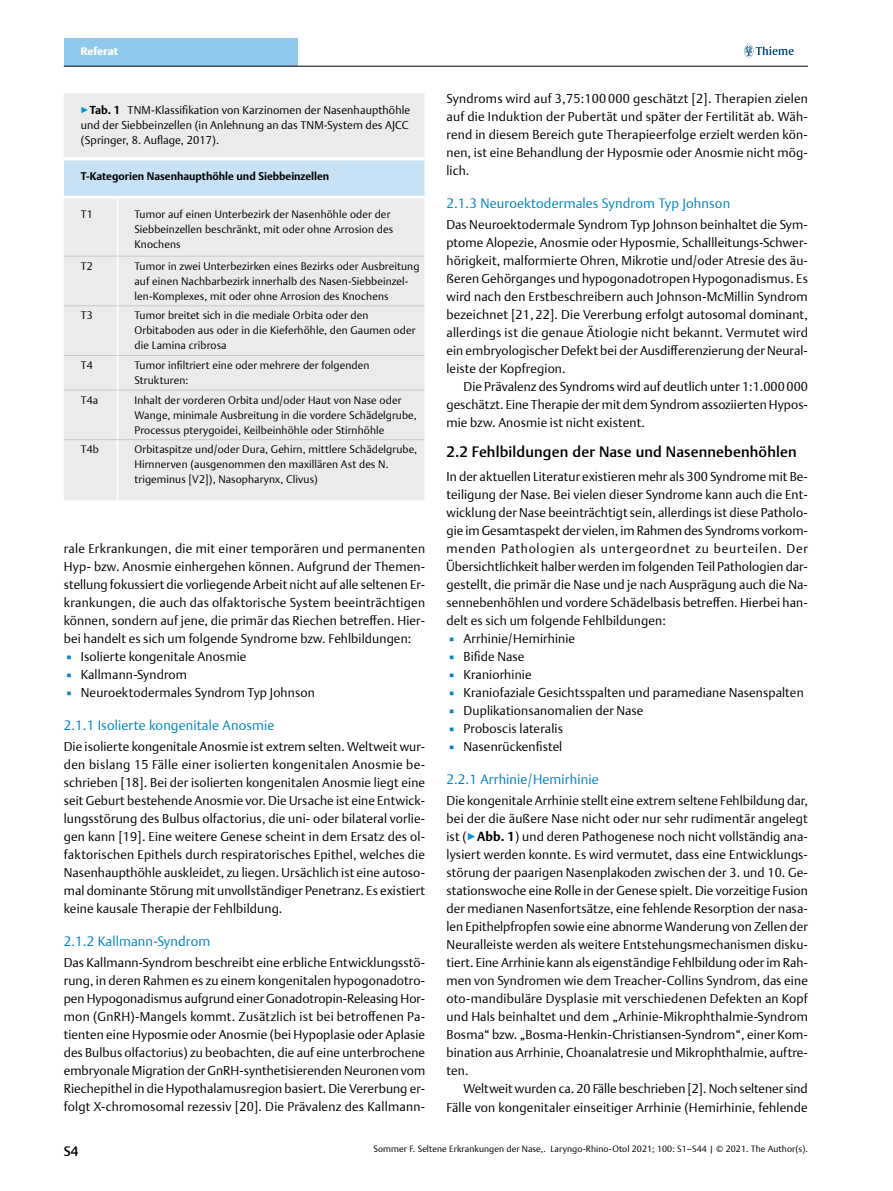
<style>
.page{position:relative;width:893px;height:1191px;background:#fff}
.page>*{position:absolute;margin:0;border:0;box-sizing:border-box;transform-origin:0 0}
.t1{font:500 15px "Thieme Argo 2011";letter-spacing:.01em;color:#000}
.t2{font:300 13.5px "Thieme Argo 2011";letter-spacing:.01em;color:#0083c2}
.t3{font:500 13.5px "Thieme Argo 2011";color:#000}
.t4{font:300 12.75px/18px "Thieme Argo 2011";letter-spacing:.01em;color:#000;text-align:justify}
.t5{font:300 11.25px/15px "Thieme Argo 2011";letter-spacing:.01em;color:#000}
.t6{font:300 10.8px/15px "Thieme Argo 2011";letter-spacing:.01em;color:#000}
.t7{font:700 10.8px "Thieme Argo 2011";color:#000}
.t8{font:900 10.8px "Thieme Argo 2011";letter-spacing:.005em;color:#fff}
.t9{font:300 9px "Thieme Argo 2011";letter-spacing:.01em;color:#000}
.s1{color:#0095da}
.s2{font-weight:700}
.s3{color:#0083c2}
</style>
<div class="page">
<div style="left:64px;top:38px;width:234px;height:28px;background:#91c9ed"></div>
<svg style="left:744px;top:45px;width:50px;height:12px"></svg>
<hr style="left:64px;top:66px;width:744px;height:1px;background:#000">
<div style="left:64px;top:93px;width:360px;height:407px;background:#ebebec"></div>
<div style="left:64px;top:159px;width:361px;height:38px;background:#c7e1f5"></div>
<hr style="left:117px;top:199px;width:1px;height:57px;background:#fff">
<hr style="left:64px;top:256px;width:53px;height:1px;background:#c7c8ca">
<hr style="left:117px;top:256px;width:307px;height:1px;background:#c7c8ca">
<hr style="left:117px;top:256px;width:1px;height:49px;background:#fff">
<hr style="left:64px;top:305px;width:53px;height:1px;background:#c7c8ca">
<hr style="left:117px;top:305px;width:307px;height:1px;background:#c7c8ca">
<hr style="left:117px;top:306px;width:1px;height:49px;background:#fff">
<hr style="left:64px;top:355px;width:53px;height:1px;background:#c7c8ca">
<hr style="left:117px;top:355px;width:307px;height:1px;background:#c7c8ca">
<hr style="left:117px;top:356px;width:1px;height:34px;background:#fff">
<hr style="left:64px;top:390px;width:53px;height:1px;background:#c7c8ca">
<hr style="left:117px;top:390px;width:307px;height:1px;background:#c7c8ca">
<hr style="left:117px;top:390px;width:1px;height:49px;background:#fff">
<hr style="left:64px;top:439px;width:53px;height:1px;background:#c7c8ca">
<hr style="left:117px;top:439px;width:307px;height:1px;background:#c7c8ca">
<hr style="left:117px;top:440px;width:1px;height:60px;background:#fff">
<hr style="left:64px;top:157px;width:53px;height:3px;background:#fff">
<hr style="left:117px;top:157px;width:307px;height:3px;background:#fff">
<hr style="left:64px;top:196px;width:53px;height:3px;background:#fff">
<hr style="left:117px;top:196px;width:309px;height:3px;background:#fff">
<hr style="left:424px;top:159px;width:2px;height:37px;background:#fff">
<p class="t8" style="left:81px;top:44px;width:39px">Referat</p>
<p class="t5" style="left:81px;top:102px;width:331px"><span class="s1">▶</span><span class="s2">Tab. 1</span> TNM-Klassifikation von Karzinomen der Nasenhaupthöhle und der Siebbeinzellen (in Anlehnung an das TNM-System des AJCC (Springer, 8. Auflage, 2017).</p>
<p class="t7" style="left:81px;top:169px;width:250px">T-Kategorien Nasenhaupthöhle und Siebbeinzellen</p>
<p class="t6" style="left:81px;top:206px;width:13px">T1</p>
<p class="t6" style="left:134px;top:206px;width:260px">Tumor auf einen Unterbezirk der Nasenhöhle oder der<br>Siebbeinzellen beschränkt, mit oder ohne Arrosion des<br>Knochens</p>
<p class="t6" style="left:81px;top:258px;width:13px">T2</p>
<p class="t6" style="left:134px;top:258px;width:286px">Tumor in zwei Unterbezirken eines Bezirks oder Ausbreitung auf einen Nachbarbezirk innerhalb des Nasen-Siebbeinzel&shy;len-Komplexes, mit oder ohne Arrosion des Knochens</p>
<p class="t6" style="left:81px;top:308px;width:13px">T3</p>
<p class="t6" style="left:134px;top:308px;width:282px">Tumor breitet sich in die mediale Orbita oder den<br>Orbitaboden aus oder in die Kieferhöhle, den Gaumen oder die Lamina cribrosa</p>
<p class="t6" style="left:81px;top:357px;width:13px">T4</p>
<p class="t6" style="left:134px;top:357px;width:237px">Tumor infiltriert eine oder mehrere der folgenden<br>Strukturen:</p>
<p class="t6" style="left:81px;top:392px;width:19px">T4a</p>
<p class="t6" style="left:134px;top:392px;width:284px">Inhalt der vorderen Orbita und/oder Haut von Nase oder<br>Wange, minimale Ausbreitung in die vordere Schädelgrube,<br>Processus pterygoidei, Keilbeinhöhle oder Stirnhöhle</p>
<p class="t6" style="left:81px;top:442px;width:20px">T4b</p>
<p class="t6" style="left:134px;top:442px;width:284px">Orbitaspitze und/oder Dura, Gehirn, mittlere Schädelgrube,<br>Hirnnerven (ausgenommen den maxillären Ast des N. trigeminus [V2]), Nasopharynx, Clivus)</p>
<p class="t4" style="left:64px;top:539px;width:363px">rale Erkrankungen, die mit einer temporären und permanenten Hyp- bzw. Anosmie einhergehen können. Aufgrund der Themen&shy;stellung fokussiert die vorliegende Arbeit nicht auf alle seltenen Er&shy;krankungen, die auch das olfaktorische System beeinträchtigen können, sondern auf jene, die primär das Riechen betreffen. Hier&shy;bei handelt es sich um folgende Syndrome bzw. Fehlbildungen:</p>
<p class="t4" style="left:64px;top:647px;width:184px"><span class="s3">▪</span> Isolierte kongenitale Anosmie</p>
<p class="t4" style="left:64px;top:665px;width:125px"><span class="s3">▪</span> Kallmann-Syndrom</p>
<p class="t4" style="left:64px;top:683px;width:253px"><span class="s3">▪</span> Neuroektodermales Syndrom Typ Johnson</p>
<p class="t2" style="left:64px;top:716px;width:212px">2.1.1 Isolierte kongenitale Anosmie</p>
<p class="t4" style="left:64px;top:737px;width:363px">Die isolierte kongenitale Anosmie ist extrem selten. Weltweit wur&shy;den bislang 15 Fälle einer isolierten kongenitalen Anosmie be&shy;schrieben [18]. Bei der isolierten kongenitalen Anosmie liegt eine seit Geburt bestehende Anosmie vor. Die Ursache ist eine Entwick&shy;lungsstörung des Bulbus olfactorius, die uni- oder bilateral vorlie&shy;gen kann [19]. Eine weitere Genese scheint in dem Ersatz des ol&shy;faktorischen Epithels durch respiratorisches Epithel, welches die Nasenhaupthöhle auskleidet, zu liegen. Ursächlich ist eine autoso&shy;mal dominante Störung mit unvollständiger Penetranz. Es existiert keine kausale Therapie der Fehlbildung.</p>
<p class="t2" style="left:64px;top:932px;width:148px">2.1.2 Kallmann-Syndrom</p>
<p class="t4" style="left:64px;top:953px;width:363px">Das Kallmann-Syndrom beschreibt eine erbliche Entwicklungsstö&shy;rung, in deren Rahmen es zu einem kongenitalen hypogonadotro&shy;pen Hypogonadismus aufgrund einer Gonadotropin-Releasing Hor&shy;mon (GnRH)-Mangels kommt. Zusätzlich ist bei betroffenen Pa&shy;tienten eine Hyposmie oder Anosmie (bei Hypoplasie oder Aplasie des Bulbus olfactorius) zu beobachten, die auf eine unterbrochene embryonale Migration der GnRH-synthetisierenden Neuronen vom Riechepithel in die Hypothalamusregion basiert. Die Vererbung er&shy;folgt X-chromosomal rezessiv [20]. Die Prävalenz des Kallmann-</p>
<p class="t4" style="left:446px;top:89px;width:363px">Syndroms wird auf 3,75:100 000 geschätzt [2]. Therapien zielen auf die Induktion der Pubertät und später der Fertilität ab. Wäh&shy;rend in diesem Bereich gute Therapieerfolge erzielt werden kön&shy;nen, ist eine Behandlung der Hyposmie oder Anosmie nicht mög&shy;lich.</p>
<p class="t2" style="left:446px;top:194px;width:285px">2.1.3 Neuroektodermales Syndrom Typ Johnson</p>
<p class="t4" style="left:446px;top:215px;width:363px">Das Neuroektodermale Syndrom Typ Johnson beinhaltet die Sym&shy;ptome Alopezie, Anosmie oder Hyposmie, Schallleitungs-Schwer&shy;hörigkeit, malformierte Ohren, Mikrotie und/oder Atresie des äu&shy;ßeren Gehörganges und hypogonadotropen Hypogonadismus. Es wird nach den Erstbeschreibern auch Johnson-McMillin Syndrom bezeichnet [21, 22]. Die Vererbung erfolgt autosomal dominant, allerdings ist die genaue Ätiologie nicht bekannt. Vermutet wird ein embryologischer Defekt bei der Ausdifferenzierung der Neural&shy;leiste der Kopfregion.</p>
<p class="t4" style="left:446px;top:377px;width:363px;text-indent:17px">Die Prävalenz des Syndroms wird auf deutlich unter 1:1.000000 geschätzt. Eine Therapie der mit dem Syndrom assoziierten Hypos&shy;mie bzw. Anosmie ist nicht existent.</p>
<p class="t1" style="left:446px;top:442px;width:352px">2.2 Fehlbildungen der Nase und Nasennebenhöhlen</p>
<p class="t4" style="left:446px;top:467px;width:363px">In der aktuellen Literatur existieren mehr als 300 Syndrome mit Be&shy;teiligung der Nase. Bei vielen dieser Syndrome kann auch die Ent&shy;wicklung der Nase beeinträchtigt sein, allerdings ist diese Patholo&shy;gie im Gesamtaspekt der vielen, im Rahmen des Syndroms vorkom&shy;menden Pathologien als untergeordnet zu beurteilen. Der Übersichtlichkeit halber werden im folgenden Teil Pathologien dar&shy;gestellt, die primär die Nase und je nach Ausprägung auch die Na&shy;sennebenhöhlen und vordere Schädelbasis betreffen. Hierbei han&shy;delt es sich um folgende Fehlbildungen:</p>
<p class="t4" style="left:446px;top:629px;width:130px"><span class="s3">▪</span> Arrhinie/Hemirhinie</p>
<p class="t4" style="left:446px;top:647px;width:79px"><span class="s3">▪</span> Bifide Nase</p>
<p class="t4" style="left:446px;top:665px;width:87px"><span class="s3">▪</span> Kraniorhinie</p>
<p class="t4" style="left:446px;top:683px;width:359px"><span class="s3">▪</span> Kraniofaziale Gesichtsspalten und paramediane Nasenspalten</p>
<p class="t4" style="left:446px;top:701px;width:198px"><span class="s3">▪</span> Duplikationsanomalien der Nase</p>
<p class="t4" style="left:447px;top:719px;width:118px"><span class="s3">▪</span> Proboscis lateralis</p>
<p class="t4" style="left:447px;top:737px;width:117px"><span class="s3">▪</span> Nasenrückenfistel</p>
<p class="t2" style="left:446px;top:770px;width:154px">2.2.1 Arrhinie/Hemirhinie</p>
<p class="t4" style="left:446px;top:791px;width:363px">Die kongenitale Arrhinie stellt eine extrem seltene Fehlbildung dar, bei der die äußere Nase nicht oder nur sehr rudimentär angelegt ist (<span class="s1">▶</span><span class="s2">Abb. 1</span>) und deren Pathogenese noch nicht vollständig ana&shy;lysiert werden konnte. Es wird vermutet, dass eine Entwicklungs&shy;störung der paarigen Nasenplakoden zwischen der 3. und 10. Ge&shy;stationswoche eine Rolle in der Genese spielt. Die vorzeitige Fusion der medianen Nasenfortsätze, eine fehlende Resorption der nasa&shy;len Epithelpfropfen sowie eine abnorme Wanderung von Zellen der Neuralleiste werden als weitere Entstehungsmechanismen disku&shy;tiert. Eine Arrhinie kann als eigenständige Fehlbildung oder im Rah&shy;men von Syndromen wie dem Treacher-Collins Syndrom, das eine oto-mandibuläre Dysplasie mit verschiedenen Defekten an Kopf und Hals beinhaltet und dem „Arhinie-Mikrophthalmie-Syndrom Bosma“ bzw. „Bosma-Henkin-Christiansen-Syndrom“, einer Kom&shy;bination aus Arrhinie, Choanalatresie und Mikrophthalmie, auftre&shy;ten.</p>
<p class="t4" style="left:446px;top:1079px;width:363px;text-align:right">Weltweit wurden ca. 20 Fälle beschrieben [2]. Noch seltener sind<br>Fälle von kongenitaler einseitiger Arrhinie (Hemirhinie, fehlende</p>
<p class="t3" style="left:64px;top:1142px;width:16px">S4</p>
<p class="t9" style="left:373px;top:1143px;width:436px">Sommer F. Seltene Erkrankungen der Nase,. Laryngo-Rhino-Otol 2021; 100: S1–S44 | © 2021. The Author(s).</p>
</div>
